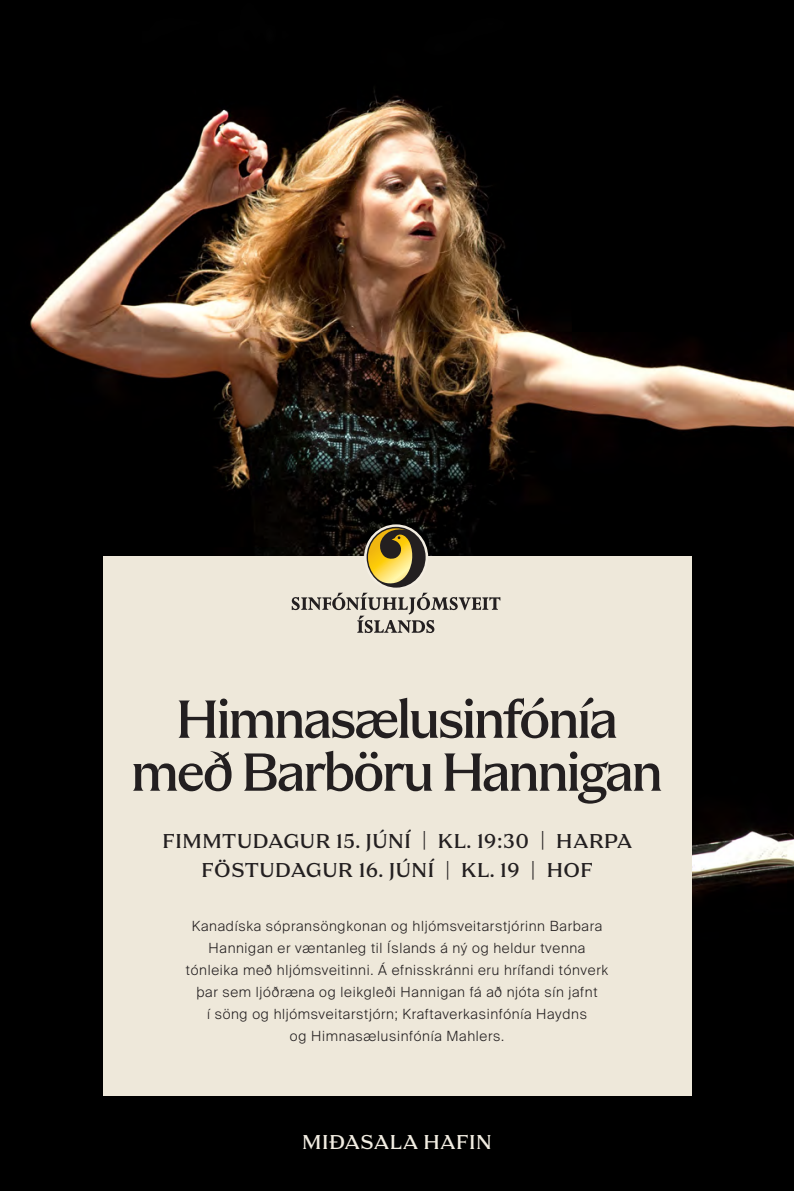
<style>
.page{position:relative;width:794px;height:1191px;background:#000}
.page>*{position:absolute;margin:0;border:0;box-sizing:border-box;transform-origin:0 0}
.t1{font:500 56.18px/52.9px "Apris";letter-spacing:-.02em;color:#231f20;text-align:center}
.t2{font:500 21px/29.8px "Apris";letter-spacing:.06em;color:#231f20;text-align:center}
.t3{font:500 21px "Apris";letter-spacing:.06em;color:#f2ede2}
.t4{font:300 14px/22.1px "Suisse Intl";letter-spacing:.05em;color:#231f20;text-align:center}
</style>
<div class="page">
<img style="left:30px;top:89px;width:764px;height:886px">
<div style="left:103px;top:557px;width:588px;height:539px;background:#eee8da"></div>
<div style="left:364px;top:524px;width:64px;height:66px;border:5px solid #f3ede1;border-radius:50%"></div>
<div style="left:366px;top:526px;width:60px;height:62px;background:#231f20;border-radius:50%"></div>
<svg style="left:368px;top:528px;width:45px;height:57px"></svg>
<svg style="left:292px;top:593px;width:208px;height:40px"></svg>
<h1 class="t1" style="left:132px;top:694px;width:532px">Himnasælusinfónía með Barböru Hannigan</h1>
<h2 class="t2" style="left:163px;top:826px;width:471px">FIMMTUDAGUR 15. JÚNÍ | KL. 19:30 | HARPA<br>FÖSTUDAGUR 16. JÚNÍ | KL. 19 | HOF</h2>
<p class="t4" style="left:186px;top:914px;width:424px">Kanadíska sópransöngkonan og hljómsveitarstjórinn Barbara Hannigan er væntanleg til Íslands á ný og heldur tvenna tónleika með hljómsveitinni. Á efnisskránni eru hrífandi tónverk þar sem ljóðræna og leikgleði Hannigan fá að njóta sín jafnt<br>í söng og hljómsveitarstjórn; Kraftaverkasinfónía Haydns<br>og Himnasælusinfónía Mahlers.</p>
<h2 class="t3" style="left:302px;top:1130px;width:191px">MIÐASALA HAFIN</h2>
</div>
